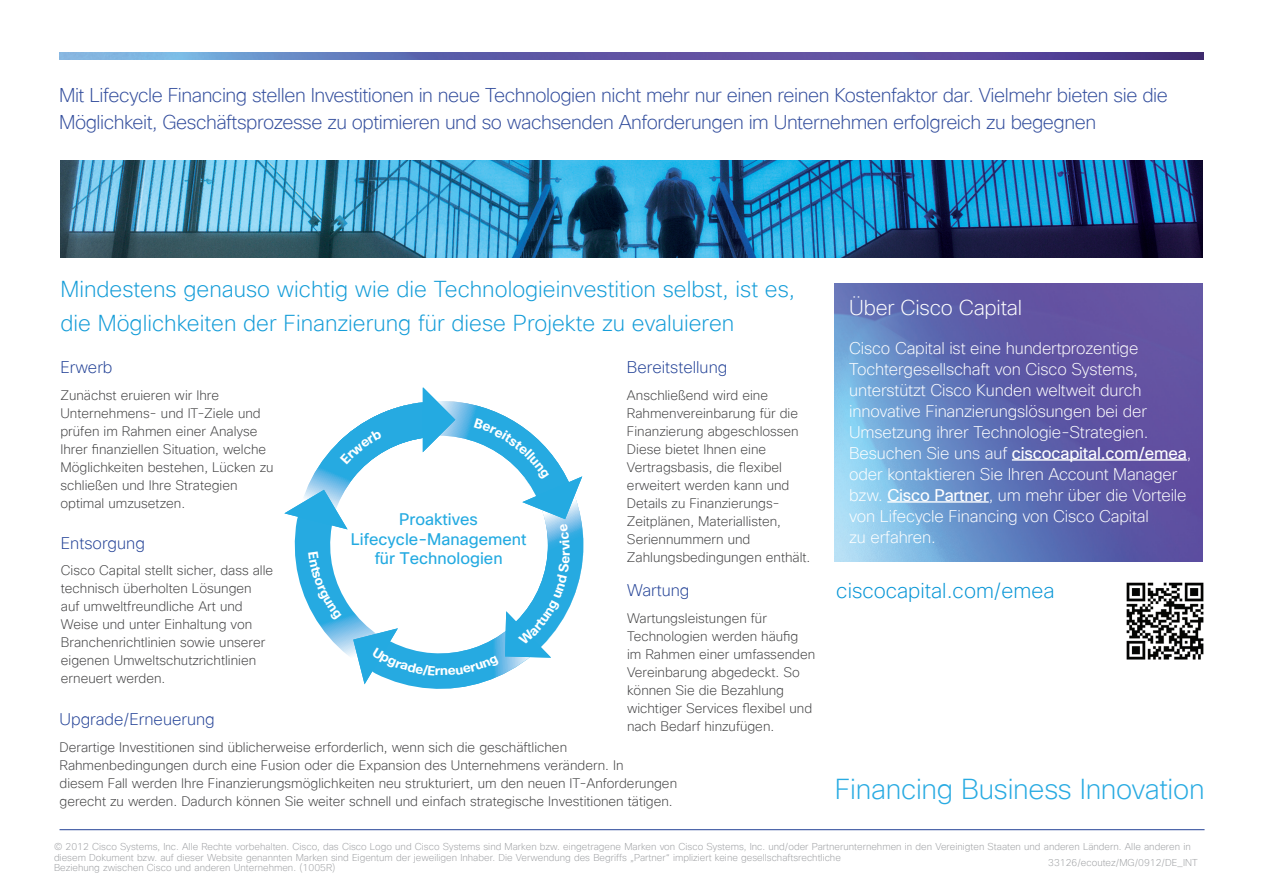
<style>
.page{position:relative;width:1263px;height:893px;background:#fff}
.page>*{position:absolute;margin:0;border:0;box-sizing:border-box;transform-origin:0 0}
.t1{font:200 28.2px "Cisco Sans TT";letter-spacing:-.01em;color:#29abe2}
.t2{font:200 22.5px/34.5px "Cisco Sans TT";color:#139cd8}
.t3{font:200 21px "Cisco Sans TT";color:#0695d6}
.t4{font:200 21px "Cisco Sans TT";letter-spacing:-.01em;color:#fff}
.t5{font:200 19.5px/27px "Cisco Sans TT";letter-spacing:-.025em;color:#334e9d}
.t6{font:200 16.5px/21px "Cisco Sans TT";letter-spacing:-.01em;color:#fff}
.t7{font:200 16.5px "Cisco Sans TT";color:#224196}
.t8{font:16.35px/19.6px "Cisco Sans";color:#24aae1;text-align:center}
.t9{font:200 13.5px/18px "Cisco Sans TT";color:#3e3e3f}
.t10{font:200 9.75px/10.5px "Cisco Sans TT";color:#9d9fa2}
.s1{font-weight:400}
</style>
<div class="page">
<img style="left:835px;top:284px;width:367px;height:277px">
<img style="left:60px;top:160px;width:1142px;height:97px">
<img style="left:60px;top:53px;width:1143px;height:6px">
<hr style="left:60px;top:829px;width:1144px;height:1px;background:#224196">
<hr style="left:1012px;top:459px;width:175px;height:2px;background:#fff">
<hr style="left:887px;top:501px;width:102px;height:2px;background:#fff">
<img style="left:1126px;top:582px;width:78px;height:78px">
<svg style="left:364px;top:684px;width:113px;height:5px"></svg>
<svg style="left:284px;top:388px;width:300px;height:296px"></svg>
<p class="t5" style="left:59px;top:81px;width:1110px">Mit Lifecycle Financing stellen Investitionen in neue Technologien nicht mehr nur einen reinen Kostenfaktor dar. Vielmehr bieten sie die<br>Möglichkeit, Geschäftsprozesse zu optimieren und so wachsenden Anforderungen im Unternehmen erfolgreich zu begegnen</p>
<p class="t2" style="left:60px;top:272px;width:736px">Mindestens genauso wichtig wie die Technologieinvestition selbst, ist es, die Möglichkeiten der Finanzierung für diese Projekte zu evaluieren</p>
<p class="t7" style="left:60px;top:357px;width:54px">Erwerb</p>
<p class="t9" style="left:60px;top:386px;width:215px">Zunächst eruieren wir Ihre<br>Unternehmens- und IT-Ziele und prüfen im Rahmen einer Analyse<br>Ihrer finanziellen Situation, welche<br>Möglichkeiten bestehen, Lücken zu schließen und Ihre Strategien optimal umzusetzen.</p>
<p class="t7" style="left:627px;top:357px;width:102px">Bereitstellung</p>
<p class="t9" style="left:627px;top:386px;width:185px">Anschließend wird eine<br>Rahmenvereinbarung für die<br>Finanzierung abgeschlossen<br>Diese bietet Ihnen eine<br>Vertragsbasis, die flexibel erweitert werden kann und<br>Details zu Finanzierungs-<br>Zeitplänen, Materiallisten,<br>Seriennummern und<br>Zahlungsbedingungen enthält.</p>
<p class="t7" style="left:627px;top:580px;width:64px">Wartung</p>
<p class="t9" style="left:627px;top:609px;width:190px">Wartungsleistungen für<br>Technologien werden häufig im Rahmen einer umfassenden<br>Vereinbarung abgedeckt. So können Sie die Bezahlung wichtiger Services flexibel und</p>
<p class="t8" style="left:351px;top:510px;width:177px">Proaktives<br>Lifecycle-Management für Technologien</p>
<p class="t7" style="left:61px;top:532px;width:86px">Entsorgung</p>
<p class="t9" style="left:61px;top:561px;width:214px">Cisco Capital stellt sicher, dass alle technisch überholten Lösungen auf umweltfreundliche Art und<br>Weise und unter Einhaltung von<br>Branchenrichtlinien sowie unserer eigenen Umweltschutzrichtlinien erneuert werden.</p>
<p class="t7" style="left:60px;top:709px;width:157px">Upgrade/Erneuerung</p>
<p class="t9" style="left:627px;top:717px;width:149px">nach Bedarf hinzufügen.</p>
<p class="t9" style="left:60px;top:738px;width:619px">Derartige Investitionen sind üblicherweise erforderlich, wenn sich die geschäftlichen Rahmenbedingungen durch eine Fusion oder die Expansion des Unternehmens verändern. In<br>diesem Fall werden Ihre Finanzierungsmöglichkeiten neu strukturiert, um den neuen IT-Anforderungen gerecht zu werden. Dadurch können Sie weiter schnell und einfach strategische Investitionen tätigen.</p>
<p class="t4" style="left:849px;top:294px;width:174px">Über Cisco Capital</p>
<p class="t6" style="left:849px;top:338px;width:344px">Cisco Capital ist eine hundertprozentige Tochtergesellschaft von Cisco Systems, unterstützt Cisco Kunden weltweit durch innovative Finanzierungslösungen bei der Umsetzung ihrer Technologie-Strategien.<br>Besuchen Sie uns auf <span class="s1">ciscocapital.com/emea</span>, oder kontaktieren Sie Ihren Account Manager bzw. <span class="s1">Cisco Partner</span>, um mehr über die Vorteile von Lifecycle Financing von Cisco Capital<br>zu erfahren.</p>
<p class="t3" style="left:836px;top:578px;width:220px">ciscocapital.com/emea</p>
<p class="t1" style="left:835px;top:771px;width:371px">Financing Business Innovation</p>
<p class="t10" style="left:54px;top:841px;width:1138px">© 2012 Cisco Systems, Inc. Alle Rechte vorbehalten. Cisco, das Cisco Logo und Cisco Systems sind Marken bzw. eingetragene Marken von Cisco Systems, Inc. und/oder Partnerunternehmen in den Vereinigten Staaten und anderen Ländern. Alle anderen in diesem Dokument bzw. auf dieser Website genannten Marken sind Eigentum der jeweiligen Inhaber. Die Verwendung des Begriffs „Partner“ impliziert keine gesellschaftsrechtliche<br>Beziehung zwischen Cisco und anderen Unternehmen. (1005R)</p>
<p class="t10" style="left:1048px;top:857px;width:151px">33126/ecoutez/MG/0912/DE_INT</p>
</div>
